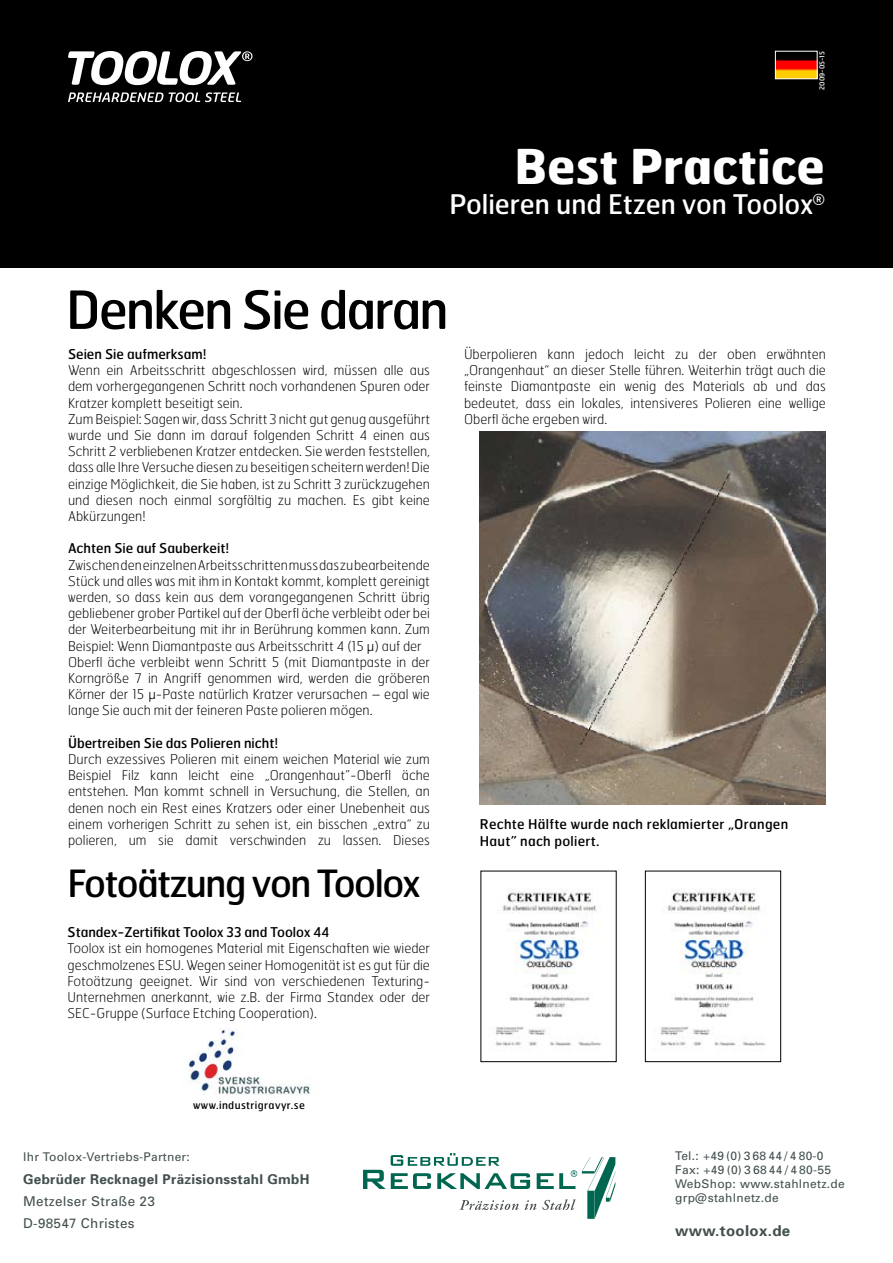
<style>
.page{position:relative;width:893px;height:1263px;background:#fff}
.page>*{position:absolute;margin:0;border:0;box-sizing:border-box;transform-origin:0 0}
.t1{font:52.5px "Hermes";letter-spacing:-.04em;color:#000}
.t2{font:700 48px "Hermes";color:#fff}
.t3{font:37.5px "Hermes";letter-spacing:-.04em;color:#000}
.t4{font:27px "Hermes";color:#fff}
.t5{font:700 15px "Univers";letter-spacing:.025em;color:#434f4f}
.t6{font:100 13.5px/16.2px "Hermes";color:#000;text-align:justify}
.t7{font:13.5px "Hermes";color:#000}
.t8{font:13.5px/16.2px "Hermes";letter-spacing:.02em;color:#000}
.t9{font:700 13.5px "Univers";letter-spacing:.02em;color:#434f4f}
.t10{font:13.5px/21.6px "Univers";letter-spacing:.02em;color:#434f4f}
.t11{font:12px/13.8px "Univers";letter-spacing:.02em;color:#434f4f}
.t12{font:10.5px "Hermes";letter-spacing:.04em;color:#000}
.t13{font:6.75px "Hermes";color:#fff}
.s1{font-family:"Frutiger";font-weight:300}
</style>
<div class="page">
<img style="left:188px;top:1028px;width:123px;height:67px">
<img style="left:660px;top:888px;width:106px;height:158px">
<div style="left:645px;top:871px;width:136px;height:191px;border:1px solid #000"></div>
<img style="left:495px;top:889px;width:106px;height:157px">
<img style="left:480px;top:432px;width:346px;height:373px">
<div style="left:0;top:0;width:893px;height:268px;background:#000"></div>
<svg style="left:68px;top:51px;width:184px;height:34px"></svg>
<svg style="left:68px;top:92px;width:95px;height:10px"></svg>
<svg style="left:169px;top:92px;width:72px;height:10px"></svg>
<img style="left:777px;top:53px;width:38px;height:24px">
<svg style="left:363px;top:1153px;width:252px;height:66px"></svg>
<p class="t13" style="left:817px;top:90px;width:40px;rotate:-90deg">2009-05-15</p>
<h2 class="t2" style="left:515px;top:135px;width:312px">Best Practice</h2>
<h3 class="t4" style="left:449px;top:186px;width:377px">Polieren und Etzen von Toolox<sup>®</sup></h3>
<h1 class="t1" style="left:66px;top:276px;width:384px">Denken Sie daran</h1>
<p class="t7" style="left:68px;top:345px;width:140px">Seien Sie aufmerksam!</p>
<p class="t6" style="left:68px;top:362px;width:363px;text-align:left">Wenn ein Arbeitsschritt abgeschlossen wird, müssen alle aus dem vorhergegangenen Schritt noch vorhandenen Spuren oder Kratzer komplett beseitigt sein.<br>Zum Beispiel: Sagen wir, dass Schritt 3 nicht gut genug ausgeführt wurde und Sie dann im darauf folgenden Schritt 4 einen aus Schritt 2 verbliebenen Kratzer entdecken. Sie werden feststellen, dass alle Ihre Versuche diesen zu beseitigen scheitern werden! Die einzige Möglichkeit, die Sie haben, ist zu Schritt 3 zurückzugehen und diesen noch einmal sorgfältig zu machen. Es gibt keine Abkürzungen!</p>
<p class="t7" style="left:68px;top:540px;width:163px">Achten Sie auf Sauberkeit!</p>
<p class="t6" style="left:68px;top:556px;width:363px;text-align:left">ZwischendeneinzelnenArbeitsschrittenmussdaszubearbeitende Stück und alles was mit ihm in Kontakt kommt, komplett gereinigt werden, so dass kein aus dem vorangegangenen Schritt übrig gebliebener grober Partikel auf der Oberfl äche verbleibt oder bei der Weiterbearbeitung mit ihr in Berührung kommen kann. Zum Beispiel: Wenn Diamantpaste aus Arbeitsschritt 4 (15 <span class="s1">μ</span>) auf der Oberfl äche verbleibt wenn Schritt 5 (mit Diamantpaste in der Korngröße 7 in Angriff genommen wird, werden die gröberen Körner der 15 <span class="s1">μ</span>-Paste natürlich Kratzer verursachen – egal wie lange Sie auch mit der feineren Paste polieren mögen.</p>
<p class="t7" style="left:68px;top:734px;width:212px">Übertreiben Sie das Polieren nicht!</p>
<p class="t6" style="left:68px;top:751px;width:363px">Durch exzessives Polieren mit einem weichen Material wie zum Beispiel Filz kann leicht eine „Orangenhaut”-Oberfl äche entstehen. Man kommt schnell in Versuchung, die Stellen, an denen noch ein Rest eines Kratzers oder einer Unebenheit aus einem vorherigen Schritt zu sehen ist, ein bisschen „extra“ zu polieren, um sie damit verschwinden zu lassen. Dieses</p>
<h3 class="t3" style="left:68px;top:859px;width:354px">Fotoätzung von Toolox</h3>
<p class="t7" style="left:68px;top:924px;width:264px">Standex-Zertifikat Toolox 33 and Toolox 44</p>
<p class="t6" style="left:68px;top:940px;width:364px">Toolox ist ein homogenes Material mit Eigenschaften wie wieder geschmolzenes ESU. Wegen seiner Homogenität ist es gut für die Fotoätzung geeignet. Wir sind von verschiedenen Texturing-Unternehmen anerkannt, wie z.B. der Firma Standex oder der SEC-Gruppe (Surface Etching Cooperation).</p>
<p class="t6" style="left:464px;top:346px;width:363px">Überpolieren kann jedoch leicht zu der oben erwähnten „Orangenhaut“ an dieser Stelle führen. Weiterhin trägt auch die feinste Diamantpaste ein wenig des Materials ab und das bedeutet, dass ein lokales, intensiveres Polieren eine wellige Oberfl äche ergeben wird.</p>
<p class="t8" style="left:480px;top:816px;width:310px">Rechte Hälfte wurde nach reklamierter „Orangen<br>Haut” nach poliert.</p>
<p class="t12" style="left:193px;top:1098px;width:114px">www.industrigravyr.se</p>
<p class="t11" style="left:23px;top:1150px;width:168px">Ihr Toolox-Vertriebs-Partner:</p>
<p class="t9" style="left:23px;top:1170px;width:288px">Gebrüder Recknagel Präzisionsstahl GmbH</p>
<p class="t10" style="left:23px;top:1190px;width:133px">Metzelser Straße 23<br>D-98547 Christes</p>
<p class="t11" style="left:675px;top:1149px;width:171px">Tel.: +49 (0) 3 68 44 / 4 80-0<br>Fax: +49 (0) 3 68 44 / 4 80-55<br>WebShop: www.stahlnetz.de grp@stahlnetz.de</p>
<p class="t5" style="left:675px;top:1220px;width:117px">www.toolox.de</p>
</div>
